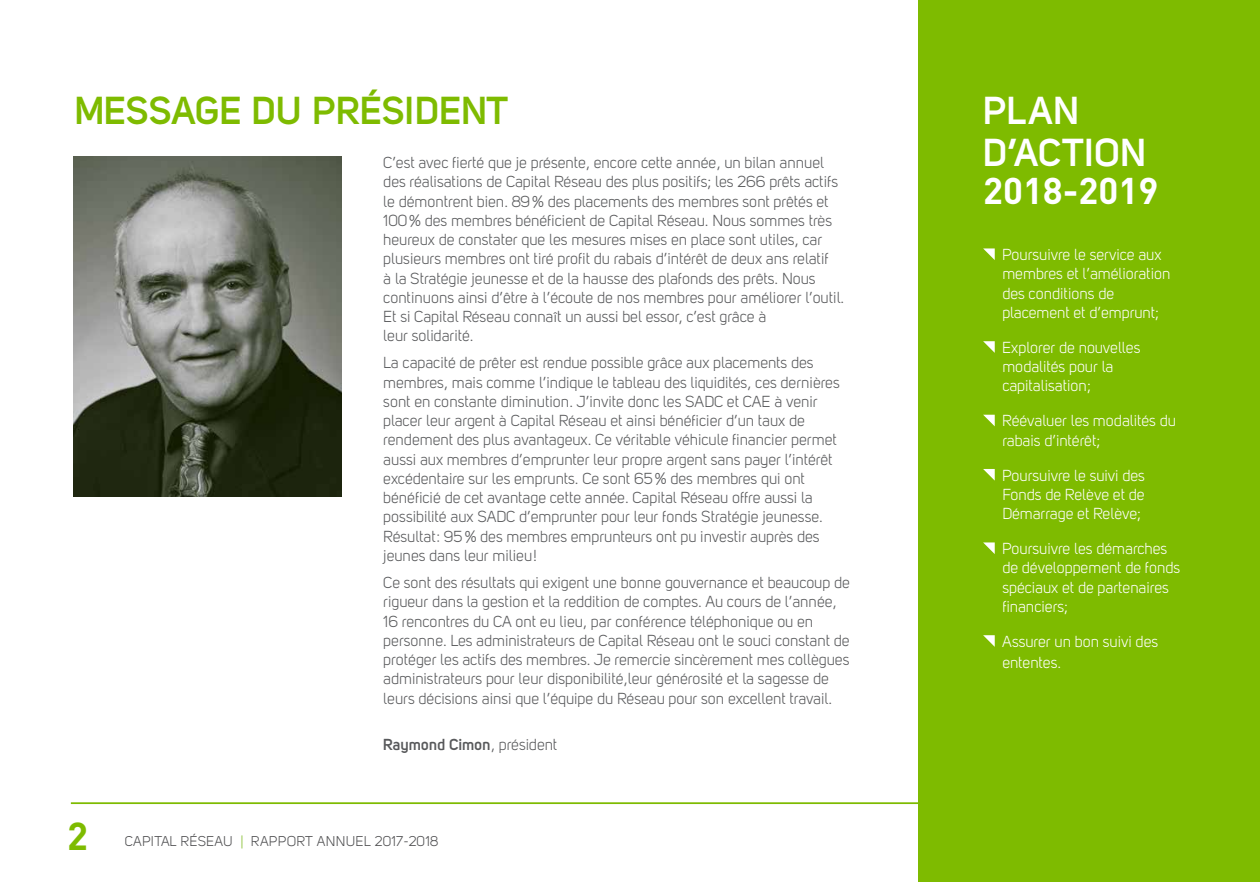
<style>
.page{position:relative;width:1260px;height:882px;background:#fff}
.page>*{position:absolute;margin:0;border:0;box-sizing:border-box;transform-origin:0 0}
.t1{font:700 38.5px "Uni Sans Semi";color:#7ebb00}
.t2{font:700 38.5px/42px "Uni Sans Semi";letter-spacing:.01em;color:#fff}
.t3{font:700 38.5px "DIN";color:#7ebb00}
.t4{font:700 36.75px "DIN";color:#fff}
.t5{font:15.75px/19.2px "Uni Sans Book";color:#58595b}
.t6{font:15.75px/19.2px "Uni Sans Book";color:#fff}
.t7{font:700 15.75px "Uni Sans Semi";color:#58595b}
.t8{font:14px "Uni Sans Book";letter-spacing:.02em;color:#4d4d4f}
.s1{font-family:"Uni Sans Book";font-weight:400}
.s2{color:#86be2f}
</style>
<div class="page">
<hr style="left:71px;top:802px;width:1117px;height:2px;background:#7ebb00">
<img style="left:74px;top:156px;width:268px;height:340px">
<div style="left:919px;top:0;width:341px;height:882px;background:#7ebb00"></div>
<svg style="left:983px;top:248px;width:12px;height:12px"></svg>
<svg style="left:983px;top:341px;width:12px;height:12px"></svg>
<svg style="left:983px;top:415px;width:12px;height:11px"></svg>
<svg style="left:983px;top:469px;width:12px;height:12px"></svg>
<svg style="left:983px;top:542px;width:12px;height:12px"></svg>
<svg style="left:983px;top:635px;width:12px;height:12px"></svg>
<h1 class="t1" style="left:75px;top:87px;width:435px">MESSAGE DU PRÉSIDENT</h1>
<p class="t5" style="left:383px;top:153px;width:462px">C’est avec fierté que je présente, encore cette année, un bilan annuel des réalisations de Capital Réseau des plus positifs; les 266 prêts actifs le démontrent bien. 89% des placements des membres sont prêtés et 100% des membres bénéficient de Capital Réseau. Nous sommes très heureux de constater que les mesures mises en place sont utiles, car plusieurs membres ont tiré profit du rabais d’intérêt de deux ans relatif<br>à la Stratégie jeunesse et de la hausse des plafonds des prêts. Nous continuons ainsi d’être à l’écoute de nos membres pour améliorer l’outil.<br>Et si Capital Réseau connaît un aussi bel essor, c’est grâce à<br>leur solidarité.</p>
<p class="t5" style="left:383px;top:353px;width:458px">La capacité de prêter est rendue possible grâce aux placements des membres, mais comme l’indique le tableau des liquidités, ces dernières sont en constante diminution. J’invite donc les SADC et CAE à venir placer leur argent à Capital Réseau et ainsi bénéficier d’un taux de rendement des plus avantageux. Ce véritable véhicule financier permet aussi aux membres d’emprunter leur propre argent sans payer l’intérêt excédentaire sur les emprunts. Ce sont 65% des membres qui ont bénéficié de cet avantage cette année. Capital Réseau offre aussi la possibilité aux SADC d’emprunter pour leur fonds Stratégie jeunesse.<br>Résultat: 95% des membres emprunteurs ont pu investir auprès des jeunes dans leur milieu!</p>
<p class="t5" style="left:383px;top:573px;width:468px">Ce sont des résultats qui exigent une bonne gouvernance et beaucoup de rigueur dans la gestion et la reddition de comptes. Au cours de l’année, 16 rencontres du CA ont eu lieu, par conférence téléphonique ou en personne. Les administrateurs de Capital Réseau ont le souci constant de protéger les actifs des membres. Je remercie sincèrement mes collègues administrateurs pour leur disponibilité,leur générosité et la sagesse de leurs décisions ainsi que l’équipe du Réseau pour son excellent travail.</p>
<p class="t7" style="left:383px;top:735px;width:176px">Raymond Cimon<span class="s1">, président</span></p>
<h1 class="t3" style="left:67px;top:811px;width:22px">2</h1>
<p class="t8" style="left:125px;top:833px;width:315px">CAPITAL RÉSEAU <span class="s2">|</span> RAPPORT ANNUEL 2017-2018</p>
<h1 class="t2" style="left:983px;top:88px;width:165px">PLAN<br>D’ACTION</h1>
<h2 class="t4" style="left:983px;top:167px;width:177px">2018-2019</h2>
<p class="t6" style="left:1002px;top:245px;width:170px">Poursuivre le service aux membres et l’amélioration des conditions de placement et d’emprunt;</p>
<p class="t6" style="left:1002px;top:338px;width:140px">Explorer de nouvelles modalités pour la capitalisation;</p>
<p class="t6" style="left:1002px;top:411px;width:175px">Réévaluer les modalités du rabais d’intérêt;</p>
<p class="t6" style="left:1002px;top:466px;width:144px;text-align:justify">Poursuivre le suivi des Fonds de Relève et de Démarrage et Relève;</p>
<p class="t6" style="left:1002px;top:539px;width:180px">Poursuivre les démarches de développement de fonds spéciaux et de partenaires financiers;</p>
<p class="t6" style="left:1002px;top:631px;width:157px;line-height:21px">Assurer un bon suivi des ententes.</p>
</div>
